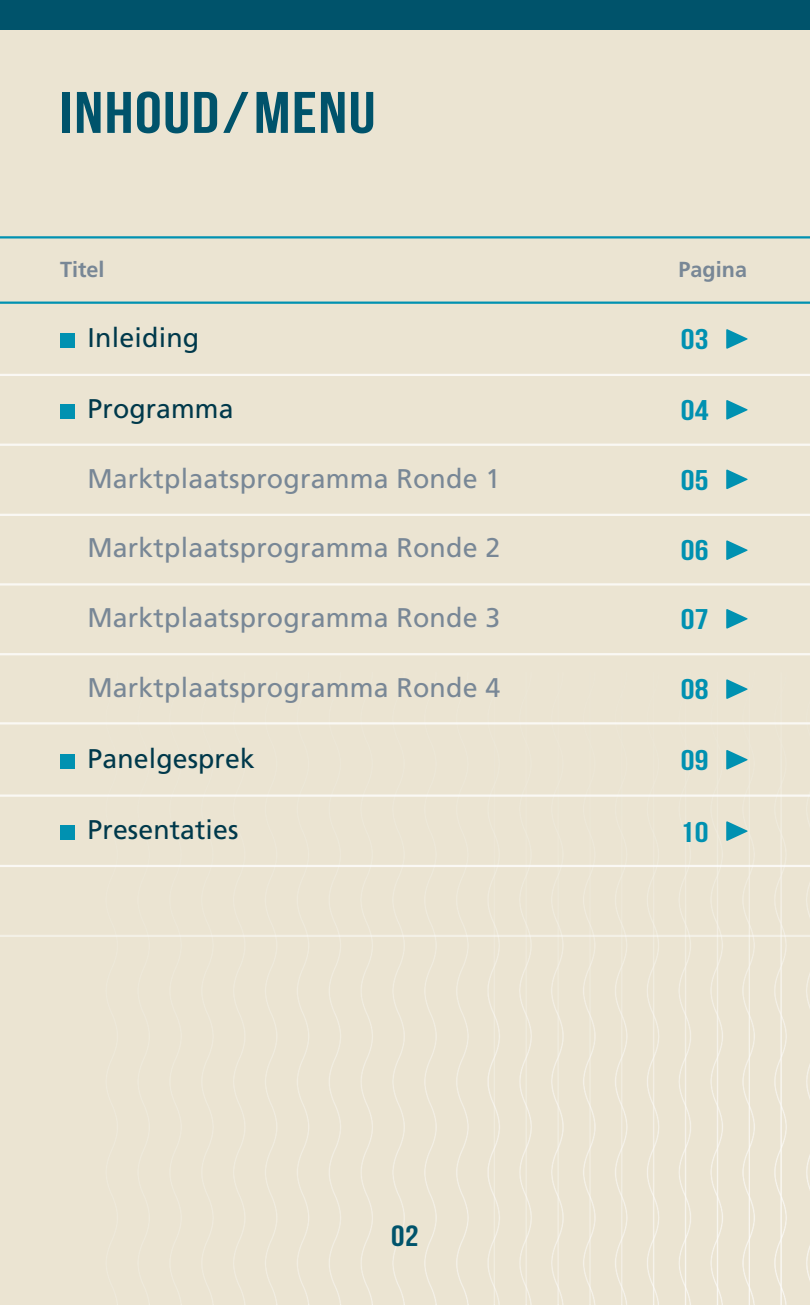
<style>
.page{position:relative;width:810px;height:1305px;background:#fff}
.page>*{position:absolute;margin:0;border:0;box-sizing:border-box;transform-origin:0 0}
.t1{font:58.5px "Bebas Neue";letter-spacing:.02em;color:#00536b;scale:1.16 1}
.t2{font:29.25px "Bebas Neue";color:#00536b;scale:1.16 1}
.t3{font:28.5px "Bebas Neue";letter-spacing:.01em;color:#0091b1;scale:1.22 1}
.t4{font:27px "Frutiger LT Pro";letter-spacing:.005em;color:#788796}
.t5{font:27px "Frutiger LT Pro";letter-spacing:.005em;color:#00394b}
.t6{font:700 21.75px "Frutiger LT Pro";color:#788796}
</style>
<div class="page">
<div style="left:0;top:30px;width:810px;height:1275px;background:#ebe4d2"></div>
<hr style="left:0;top:236px;width:810px;height:3px;background:#0091b1">
<div style="left:60px;top:333px;width:15px;height:15px;background:#0091b1"></div>
<div style="left:60px;top:404px;width:15px;height:15px;background:#0091b1"></div>
<div style="left:60px;top:754px;width:15px;height:15px;background:#0091b1"></div>
<div style="left:60px;top:825px;width:15px;height:15px;background:#0091b1"></div>
<hr style="left:0;top:302px;width:810px;height:2px;background:#0091b1">
<hr style="left:0;top:514px;width:810px;height:2px;background:#fff">
<hr style="left:0;top:722px;width:810px;height:3px;background:#fff">
<hr style="left:0;top:444px;width:810px;height:2px;background:#fff">
<hr style="left:0;top:653px;width:810px;height:2px;background:#fff">
<hr style="left:0;top:865px;width:810px;height:2px;background:#fff">
<hr style="left:0;top:935px;width:810px;height:2px;background:#fff">
<hr style="left:0;top:374px;width:810px;height:2px;background:#fff">
<hr style="left:0;top:583px;width:810px;height:3px;background:#fff">
<hr style="left:0;top:794px;width:810px;height:3px;background:#fff">
<svg style="left:726px;top:329px;width:22px;height:20px"></svg>
<svg style="left:726px;top:609px;width:22px;height:20px"></svg>
<svg style="left:726px;top:469px;width:22px;height:20px"></svg>
<svg style="left:726px;top:750px;width:22px;height:20px"></svg>
<svg style="left:726px;top:400px;width:22px;height:20px"></svg>
<svg style="left:726px;top:679px;width:22px;height:20px"></svg>
<svg style="left:726px;top:540px;width:22px;height:20px"></svg>
<svg style="left:726px;top:821px;width:22px;height:20px"></svg>
<div style="left:0;top:0;width:810px;height:30px;background:#00536b"></div>
<h1 class="t1" style="left:60px;top:81px;width:274px">INHOUD / MENU</h1>
<p class="t6" style="left:60px;top:257px;width:46px">Titel</p>
<p class="t6" style="left:678px;top:257px;width:70px">Pagina</p>
<p class="t5" style="left:88px;top:322px;width:113px">Inleiding</p>
<p class="t3" style="left:681px;top:323px;width:24px">03</p>
<p class="t5" style="left:88px;top:393px;width:147px">Programma</p>
<p class="t3" style="left:681px;top:395px;width:24px">04</p>
<p class="t4" style="left:87px;top:462px;width:414px">Marktplaatsprogramma Ronde 1</p>
<p class="t3" style="left:681px;top:464px;width:24px">05</p>
<p class="t4" style="left:87px;top:532px;width:414px">Marktplaatsprogramma Ronde 2</p>
<p class="t3" style="left:681px;top:534px;width:24px">06</p>
<p class="t4" style="left:87px;top:602px;width:414px">Marktplaatsprogramma Ronde 3</p>
<p class="t3" style="left:681px;top:604px;width:24px">07</p>
<p class="t4" style="left:87px;top:672px;width:414px">Marktplaatsprogramma Ronde 4</p>
<p class="t3" style="left:681px;top:674px;width:24px">08</p>
<p class="t5" style="left:88px;top:743px;width:169px">Panelgesprek</p>
<p class="t3" style="left:681px;top:745px;width:24px">09</p>
<p class="t5" style="left:88px;top:814px;width:152px">Presentaties</p>
<p class="t3" style="left:680px;top:816px;width:25px">10</p>
<p class="t2" style="left:391px;top:1220px;width:25px">02</p>
</div>
